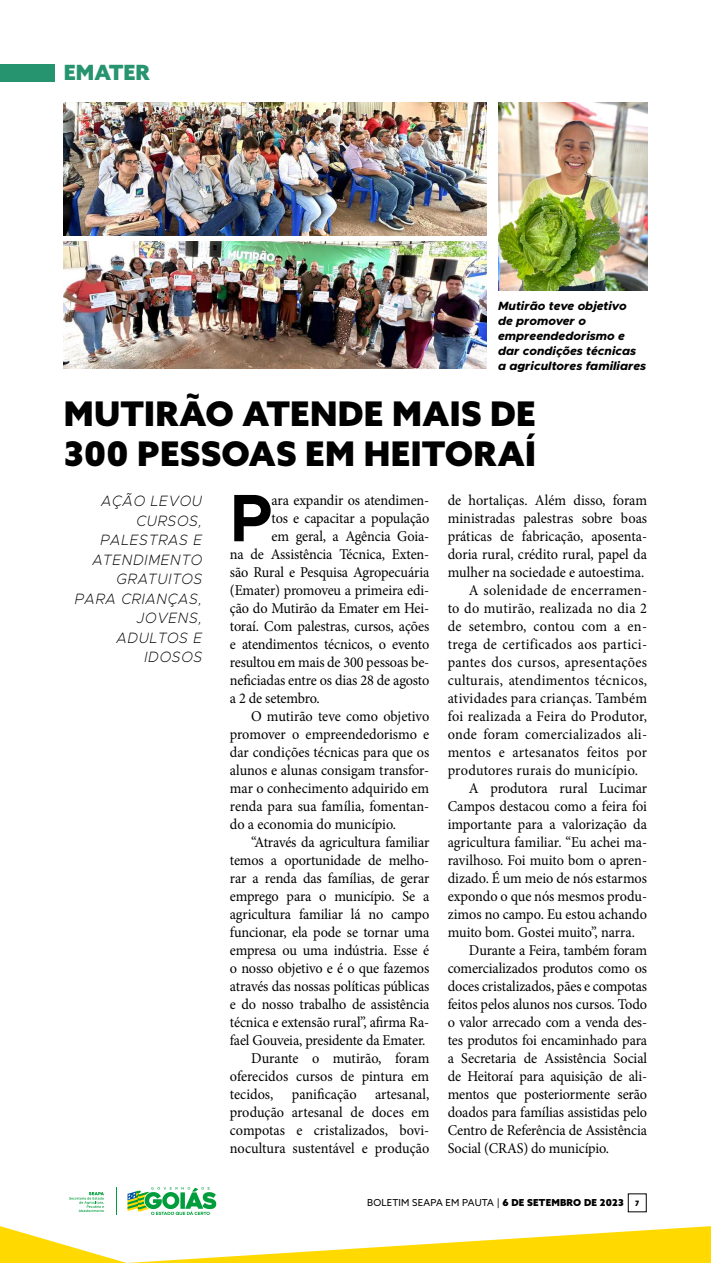
<style>
.page{position:relative;width:711px;height:1263px;background:#fff}
.page>*{position:absolute;margin:0;border:0;box-sizing:border-box;transform-origin:0 0}
.t1{font:700 67.35px "Metropolis";color:#000;scale:.95 1}
.t2{font:900 33.9px/39.9px "Azo Sans";letter-spacing:.01em;color:#000}
.t3{font:900 21px "Azo Sans";color:#26946f}
.t4{font:15px "Minion Pro";letter-spacing:-.005em;color:#000;scale:.95 1}
.t5{font:15px "Minion Pro";letter-spacing:.02em;color:#000;scale:.95 1}
.t6{font:italic 200 15px/19.5px "Metropolis";letter-spacing:.05em;color:#000;text-align:right;scale:.95 1}
.t7{font:15px "Minion Pro";letter-spacing:.015em;color:#000;scale:.95 1}
.t8{font:italic 800 12px/15px "Metropolis";color:#000}
.t9{font:9.6px "Azo Sans";letter-spacing:.02em;color:#000}
.s1{font-weight:900}
.s2{font-family:"Neo Sans Pro";font-weight:900;font-size:7.2px}
</style>
<div class="page">
<svg style="left:127px;top:1187px;width:89px;height:28px"></svg>
<svg style="left:116px;top:1187px;width:1px;height:28px"></svg>
<svg style="left:69px;top:1192px;width:35px;height:20px"></svg>
<svg style="left:0;top:1226px;width:710px;height:37px"></svg>
<div style="left:0;top:64px;width:54px;height:18px;background:#26946f"></div>
<img style="left:64px;top:241px;width:422px;height:128px">
<img style="left:64px;top:102px;width:422px;height:134px">
<img style="left:498px;top:102px;width:148px;height:188px">
<h3 class="t3" style="left:64px;top:58px;width:87px">EMATER</h3>
<p class="t8" style="left:497px;top:298px;width:149px">Mutirão teve objetivo<br>de promover o empreendedorismo e dar condições técnicas a agricultores familiares</p>
<h2 class="t2" style="left:64px;top:393px;width:473px">MUTIRÃO ATENDE MAIS DE<br>300 PESSOAS EM HEITORAÍ</h2>
<h1 class="t1" style="left:230px;top:475px;width:46px">P</h1>
<p class="t4" style="left:271px;top:490px;width:167px">ara expandir os atendimen-</p>
<p class="t6" style="left:75px;top:491px;width:135px">AÇÃO LEVOU<br>CURSOS,<br>PALESTRAS E<br>ATENDIMENTO<br>GRATUITOS<br>PARA CRIANÇAS,<br>JOVENS,<br>ADULTOS E<br>IDOSOS</p>
<p class="t4" style="left:447px;top:490px;width:211px">de hortaliças. Além disso, foram</p>
<p class="t4" style="left:447px;top:508px;width:211px">ministradas palestras sobre boas</p>
<p class="t4" style="left:447px;top:526px;width:211px">práticas de fabricação, aposenta-</p>
<p class="t4" style="left:447px;top:544px;width:211px">doria rural, crédito rural, papel da</p>
<p class="t4" style="left:447px;top:562px;width:208px">mulher na sociedade e autoestima.</p>
<p class="t5" style="left:468px;top:580px;width:189px">A solenidade de encerramen-</p>
<p class="t5" style="left:447px;top:598px;width:211px">to do mutirão, realizada no dia 2</p>
<p class="t7" style="left:447px;top:616px;width:211px">de setembro, contou com a en-</p>
<p class="t5" style="left:447px;top:634px;width:211px">trega de certificados aos partici-</p>
<p class="t5" style="left:447px;top:652px;width:211px">pantes dos cursos, apresentações</p>
<p class="t5" style="left:447px;top:670px;width:211px">culturais, atendimentos técnicos,</p>
<p class="t5" style="left:447px;top:688px;width:211px">atividades para crianças. Também</p>
<p class="t5" style="left:447px;top:706px;width:211px">foi realizada a Feira do Produtor,</p>
<p class="t5" style="left:447px;top:724px;width:211px">onde foram comercializados ali-</p>
<p class="t7" style="left:447px;top:742px;width:211px">mentos e artesanatos feitos por</p>
<p class="t7" style="left:447px;top:760px;width:202px">produtores rurais do município.</p>
<p class="t4" style="left:468px;top:778px;width:189px">A produtora rural Lucimar</p>
<p class="t4" style="left:447px;top:796px;width:211px">Campos destacou como a feira foi</p>
<p class="t4" style="left:447px;top:814px;width:211px">importante para a valorização da</p>
<p class="t4" style="left:447px;top:832px;width:211px">agricultura familiar. “Eu achei ma-</p>
<p class="t4" style="left:447px;top:850px;width:211px">ravilhoso. Foi muito bom o apren-</p>
<p class="t4" style="left:447px;top:868px;width:211px">dizado. É um meio de nós estarmos</p>
<p class="t4" style="left:447px;top:886px;width:211px">expondo o que nós mesmos produ-</p>
<p class="t4" style="left:447px;top:904px;width:211px">zimos no campo. Eu estou achando</p>
<p class="t4" style="left:447px;top:922px;width:199px">muito bom. Gostei muito”, narra.</p>
<p class="t4" style="left:468px;top:940px;width:189px">Durante a Feira, também foram</p>
<p class="t4" style="left:447px;top:958px;width:211px">comercializados produtos como os</p>
<p class="t4" style="left:447px;top:976px;width:211px">doces cristalizados, pães e compotas</p>
<p class="t4" style="left:447px;top:994px;width:211px">feitos pelos alunos nos cursos. Todo</p>
<p class="t4" style="left:447px;top:1012px;width:211px">o valor arrecado com a venda des-</p>
<p class="t4" style="left:447px;top:1030px;width:211px">tes produtos foi encaminhado para</p>
<p class="t4" style="left:447px;top:1048px;width:211px">a Secretaria de Assistência Social</p>
<p class="t4" style="left:447px;top:1066px;width:211px">de Heitoraí para aquisição de ali-</p>
<p class="t4" style="left:447px;top:1084px;width:211px">mentos que posteriormente serão</p>
<p class="t4" style="left:447px;top:1102px;width:211px">doados para famílias assistidas pelo</p>
<p class="t4" style="left:447px;top:1120px;width:211px">Centro de Referência de Assistência</p>
<p class="t4" style="left:447px;top:1138px;width:171px">Social (CRAS) do município.</p>
<p class="t4" style="left:271px;top:508px;width:167px">tos e capacitar a população</p>
<p class="t4" style="left:271px;top:526px;width:167px">em geral, a Agência Goia-</p>
<p class="t4" style="left:230px;top:544px;width:211px">na de Assistência Técnica, Exten-</p>
<p class="t4" style="left:230px;top:562px;width:211px">são Rural e Pesquisa Agropecuária</p>
<p class="t4" style="left:230px;top:580px;width:211px">(Emater) promoveu a primeira edi-</p>
<p class="t4" style="left:230px;top:598px;width:211px">ção do Mutirão da Emater em Hei-</p>
<p class="t4" style="left:230px;top:616px;width:211px">toraí. Com palestras, cursos, ações</p>
<p class="t4" style="left:230px;top:634px;width:211px">e atendimentos técnicos, o evento</p>
<p class="t4" style="left:230px;top:652px;width:211px">resultou em mais de 300 pessoas be-</p>
<p class="t4" style="left:230px;top:670px;width:211px">neficiadas entre os dias 28 de agosto</p>
<p class="t4" style="left:230px;top:688px;width:96px">a 2 de setembro.</p>
<p class="t4" style="left:251px;top:706px;width:189px">O mutirão teve como objetivo</p>
<p class="t4" style="left:230px;top:724px;width:211px">promover o empreendedorismo e</p>
<p class="t4" style="left:230px;top:742px;width:211px">dar condições técnicas para que os</p>
<p class="t4" style="left:230px;top:760px;width:211px">alunos e alunas consigam transfor-</p>
<p class="t4" style="left:230px;top:778px;width:211px">mar o conhecimento adquirido em</p>
<p class="t4" style="left:230px;top:796px;width:211px">renda para sua família, fomentan-</p>
<p class="t4" style="left:230px;top:814px;width:176px">do a economia do município.</p>
<p class="t4" style="left:251px;top:832px;width:189px">“Através da agricultura familiar</p>
<p class="t4" style="left:230px;top:850px;width:211px">temos a oportunidade de melho-</p>
<p class="t4" style="left:230px;top:868px;width:211px">rar a renda das famílias, de gerar</p>
<p class="t4" style="left:230px;top:886px;width:211px">emprego para o município. Se a</p>
<p class="t4" style="left:230px;top:904px;width:211px">agricultura familiar lá no campo</p>
<p class="t4" style="left:230px;top:922px;width:211px">funcionar, ela pode se tornar uma</p>
<p class="t4" style="left:230px;top:940px;width:211px">empresa ou uma indústria. Esse é</p>
<p class="t4" style="left:230px;top:958px;width:211px">o nosso objetivo e é o que fazemos</p>
<p class="t4" style="left:230px;top:976px;width:211px">através das nossas políticas públicas</p>
<p class="t4" style="left:230px;top:994px;width:211px">e do nosso trabalho de assistência</p>
<p class="t4" style="left:230px;top:1012px;width:211px">técnica e extensão rural”, afirma Ra-</p>
<p class="t4" style="left:230px;top:1030px;width:207px">fael Gouveia, presidente da Emater.</p>
<p class="t4" style="left:251px;top:1048px;width:189px">Durante o mutirão, foram</p>
<p class="t4" style="left:230px;top:1066px;width:211px">oferecidos cursos de pintura em</p>
<p class="t4" style="left:230px;top:1084px;width:211px">tecidos, panificação artesanal,</p>
<p class="t4" style="left:230px;top:1102px;width:211px">produção artesanal de doces em</p>
<p class="t4" style="left:230px;top:1120px;width:211px">compotas e cristalizados, bovi-</p>
<p class="t4" style="left:230px;top:1138px;width:211px">nocultura sustentável e produção</p>
<p class="t9" style="left:367px;top:1197px;width:274px">BOLETIM SEAPA EM PAUTA | <span class="s1">6 DE SETEMBRO DE 2023</span> <span class="s2">7</span></p>
</div>
